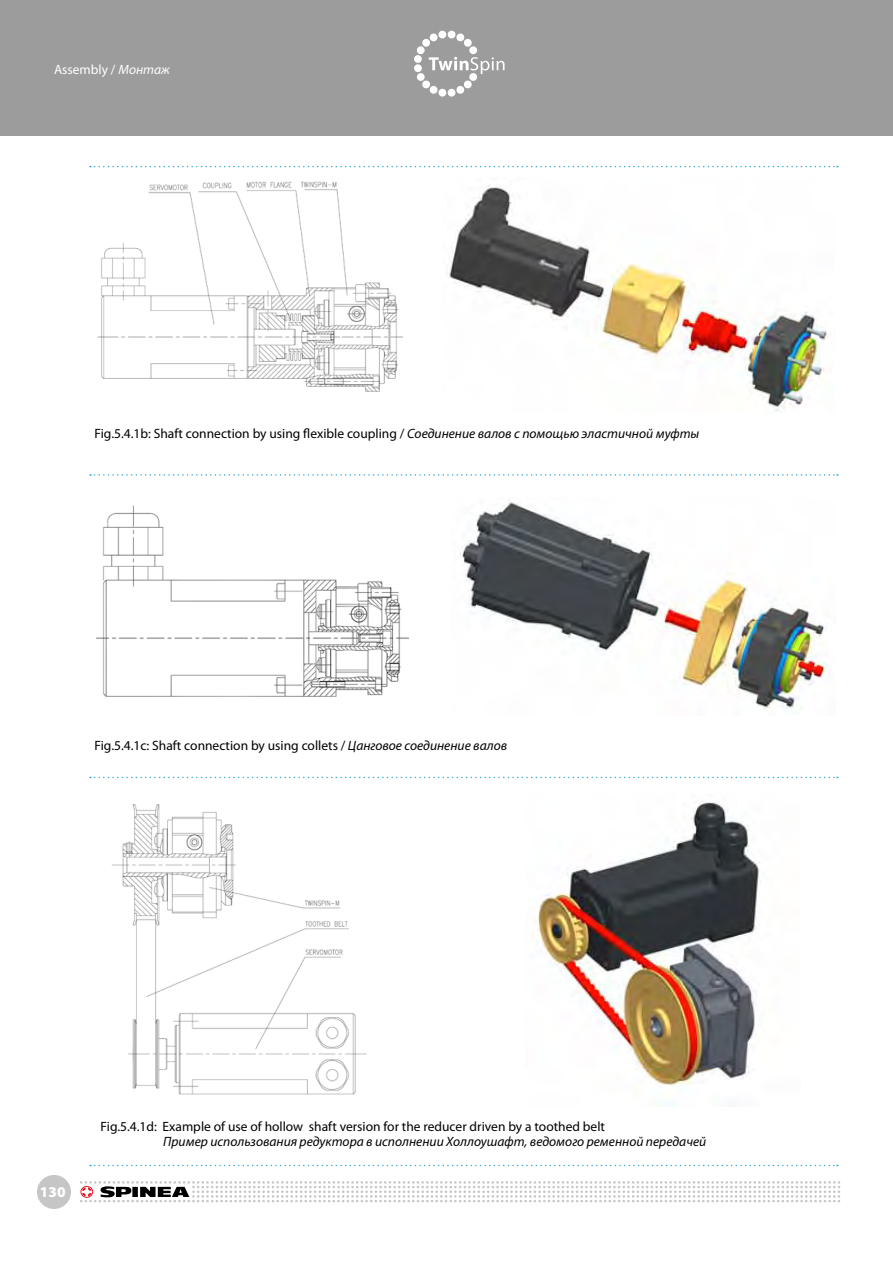
<style>
.page{position:relative;width:893px;height:1263px;background:#fff}
.page>*{position:absolute;margin:0;border:0;box-sizing:border-box;transform-origin:0 0}
.t1{font:900 15px "Myriad Pro";color:#fff}
.t2{font:13.5px "Myriad Pro";color:#000}
.t3{font:italic 13.5px "Myriad Pro";color:#000}
.t4{font:13.5px "Myriad Pro";color:#fff}
.s1{font-style:italic}
</style>
<div class="page">
<div style="left:0;top:0;width:893px;height:136px;background:#9c9c9c"></div>
<div style="left:414px;top:55px;width:8px;height:8px;background:#fff;border-radius:50%"></div>
<svg style="left:438px;top:88px;width:9px;height:9px"></svg>
<svg style="left:447px;top:88px;width:9px;height:9px"></svg>
<svg style="left:416px;top:33px;width:89px;height:61px"></svg>
<svg style="left:447px;top:31px;width:9px;height:8px"></svg>
<div style="left:438px;top:31px;width:9px;height:8px;background:#fff;border-radius:50%"></div>
<div style="left:37px;top:1175px;width:34px;height:34px;background:#c6c6c6;border-radius:50%"></div>
<svg style="left:80px;top:1181px;width:760px;height:21px"></svg>
<svg style="left:90px;top:166px;width:748px;height:1px"></svg>
<svg style="left:90px;top:474px;width:748px;height:2px"></svg>
<svg style="left:90px;top:777px;width:748px;height:1px"></svg>
<svg style="left:90px;top:1165px;width:748px;height:1px"></svg>
<img style="left:98px;top:182px;width:304px;height:210px">
<img style="left:446px;top:185px;width:385px;height:227px">
<img style="left:460px;top:500px;width:370px;height:210px">
<img style="left:112px;top:804px;width:255px;height:290px">
<img style="left:532px;top:801px;width:227px;height:306px">
<img style="left:96px;top:505px;width:313px;height:192px">
<p class="t4" style="left:54px;top:61px;width:117px">Assembly / <span class="s1">Монтаж</span></p>
<p class="t2" style="left:95px;top:425px;width:606px">Fig.5.4.1b: Shaft connection by using flexible coupling / <span class="s1">Соединение валов с помощью эластичной муфты</span></p>
<p class="t2" style="left:95px;top:737px;width:414px">Fig.5.4.1c: Shaft connection by using collets / <span class="s1">Цанговое соединение валов</span></p>
<p class="t1" style="left:40px;top:1183px;width:27px">130</p>
<p class="t2" style="left:101px;top:1118px;width:506px">Fig.5.4.1d: Example of use of hollow shaft version for the reducer driven by a toothed belt</p>
<p class="t3" style="left:163px;top:1133px;width:545px">Пример использования редуктора в исполнении Холлоушафт, ведомого ременной передачей</p>
</div>
